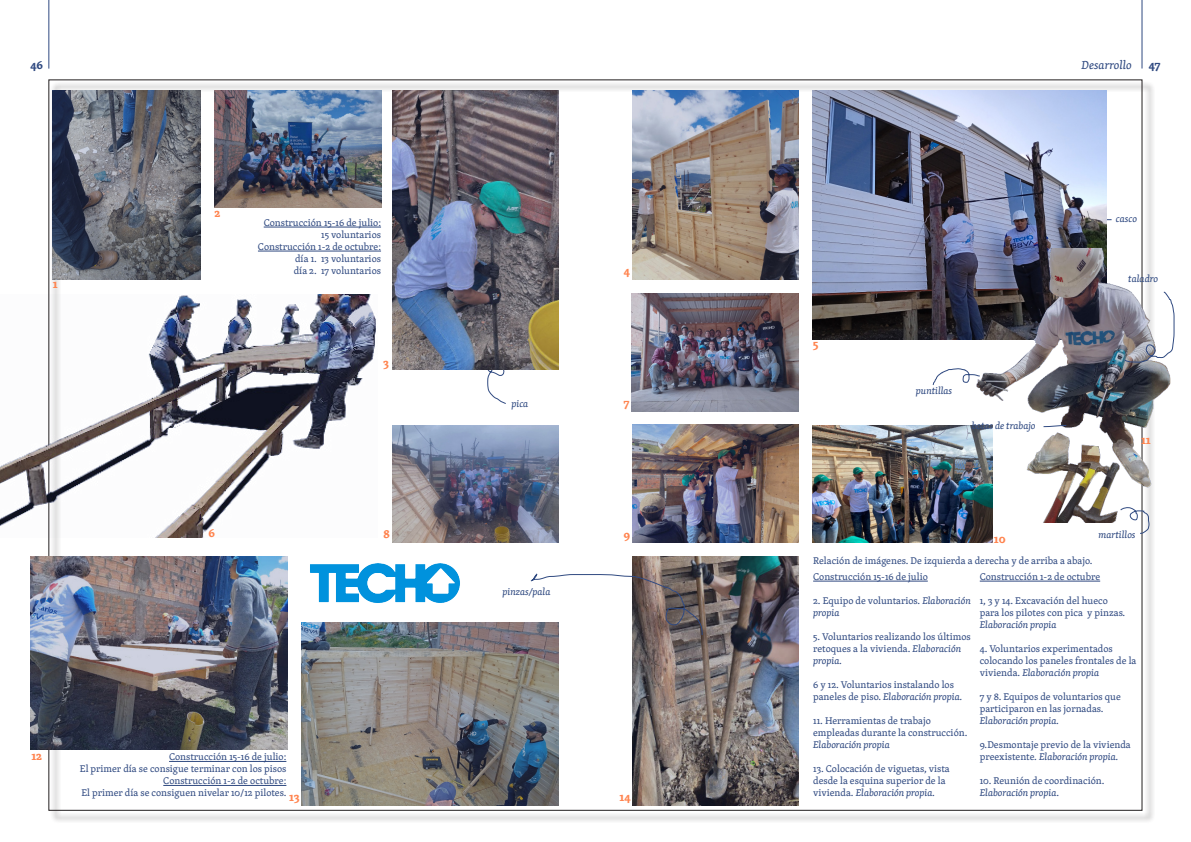
<style>
.page{position:relative;width:1191px;height:842px;background:#fff}
.page>*{position:absolute;margin:0;border:0;box-sizing:border-box;transform-origin:0 0}
.t1{font:700 12px "Skolar Cyrillic";color:#ff844f}
.t2{font:italic 12px "Skolar Cyrillic";color:#304a81}
.t3{font:700 12px "Skolar Cyrillic";color:#304a81}
.t4{font:10px/12px "Skolar Cyrillic";color:#304a81}
.t5{font:italic 10px "Skolar Cyrillic";color:#304a81}
.s1{font-style:italic}
</style>
<div class="page">
<hr style="left:48px;top:0;width:1px;height:69px;background:#304a81">
<hr style="left:1141px;top:0;width:1px;height:69px;background:#304a81">
<div style="left:50px;top:81px;width:1105px;height:742px;background:#231f20;opacity:.75"></div>
<svg style="left:1106px;top:219px;width:6px;height:29px"></svg>
<svg style="left:482px;top:370px;width:25px;height:35px"></svg>
<img style="left:302px;top:556px;width:166px;height:55px">
<img style="left:53px;top:91px;width:147px;height:188px">
<img style="left:214px;top:90px;width:167px;height:118px">
<img style="left:392px;top:90px;width:167px;height:280px">
<img style="left:632px;top:91px;width:167px;height:188px">
<img style="left:812px;top:90px;width:294px;height:249px">
<img style="left:0;top:295px;width:377px;height:242px">
<img style="left:632px;top:293px;width:166px;height:118px">
<img style="left:392px;top:425px;width:166px;height:117px">
<img style="left:632px;top:425px;width:166px;height:117px">
<img style="left:812px;top:425px;width:180px;height:117px">
<img style="left:971px;top:248px;width:200px;height:275px">
<svg style="left:931px;top:368px;width:49px;height:27px"></svg>
<svg style="left:1119px;top:507px;width:31px;height:28px"></svg>
<svg style="left:1042px;top:424px;width:25px;height:4px"></svg>
<svg style="left:1123px;top:291px;width:52px;height:72px"></svg>
<img style="left:30px;top:557px;width:257px;height:193px">
<img style="left:302px;top:622px;width:256px;height:183px">
<img style="left:632px;top:556px;width:167px;height:249px">
<svg style="left:529px;top:569px;width:174px;height:67px"></svg>
<hr style="left:813px;top:581px;width:114px;height:1px;background:#304a81">
<hr style="left:979px;top:581px;width:121px;height:1px;background:#304a81">
<hr style="left:264px;top:227px;width:117px;height:1px;background:#304a81">
<hr style="left:258px;top:251px;width:123px;height:1px;background:#304a81">
<hr style="left:169px;top:761px;width:117px;height:1px;background:#304a81">
<hr style="left:163px;top:785px;width:123px;height:1px;background:#304a81">
<p class="t3" style="left:30px;top:56px;width:14px">46</p>
<p class="t2" style="left:1081px;top:57px;width:52px">Desarrollo</p>
<p class="t3" style="left:1148px;top:56px;width:13px">47</p>
<p class="t1" style="left:53px;top:276px;width:6px">1</p>
<p class="t1" style="left:214px;top:204px;width:7px">2</p>
<p class="t4" style="left:264px;top:217px;width:119px">Construcción 15-16 de julio:</p>
<p class="t4" style="left:321px;top:229px;width:61px">15 voluntarios</p>
<p class="t4" style="left:294px;top:241px;width:89px;text-align:justify;text-indent:-36px">Construcción 1-2 de octubre: día 1. 13 voluntarios día 2. 17 voluntarios</p>
<p class="t1" style="left:383px;top:355px;width:7px">3</p>
<p class="t5" style="left:511px;top:397px;width:18px">pica</p>
<p class="t1" style="left:624px;top:263px;width:8px">4</p>
<p class="t1" style="left:624px;top:395px;width:7px">7</p>
<p class="t1" style="left:813px;top:336px;width:7px">5</p>
<p class="t5" style="left:916px;top:385px;width:38px">puntillas</p>
<p class="t5" style="left:971px;top:419px;width:65px">botas de trabajo</p>
<p class="t5" style="left:1116px;top:212px;width:23px">casco</p>
<p class="t5" style="left:1128px;top:272px;width:31px">taladro</p>
<p class="t1" style="left:1141px;top:432px;width:11px">11</p>
<p class="t1" style="left:209px;top:524px;width:8px">6</p>
<p class="t1" style="left:31px;top:748px;width:12px">12</p>
<p class="t4" style="left:169px;top:751px;width:119px">Construcción 15-16 de julio:</p>
<p class="t4" style="left:80px;top:763px;width:208px;text-align:right">El primer día se consigue terminar con los pisos<br>Construcción 1-2 de octubre:<br>El primer día se consiguen nivelar 10/12 pilotes.</p>
<p class="t1" style="left:289px;top:789px;width:12px">13</p>
<p class="t1" style="left:383px;top:526px;width:8px">8</p>
<p class="t1" style="left:624px;top:527px;width:8px">9</p>
<p class="t1" style="left:994px;top:530px;width:13px">10</p>
<p class="t5" style="left:1098px;top:528px;width:39px">martillos</p>
<p class="t5" style="left:502px;top:586px;width:49px">pinzas/pala</p>
<p class="t1" style="left:619px;top:789px;width:12px">14</p>
<p class="t4" style="left:813px;top:555px;width:281px">Relación de imágenes. De izquierda a derecha y de arriba a abajo.</p>
<p class="t4" style="left:813px;top:571px;width:116px">Construcción 15-16 de julio</p>
<p class="t4" style="left:813px;top:595px;width:159px">2. Equipo de voluntarios. <span class="s1">Elaboración propia</span></p>
<p class="t4" style="left:813px;top:631px;width:159px">5. Voluntarios realizando los últimos retoques a la vivienda. <span class="s1">Elaboración propia.</span></p>
<p class="t4" style="left:813px;top:679px;width:151px">6 y 12. Voluntarios instalando los paneles de piso. <span class="s1">Elaboración propia.</span></p>
<p class="t4" style="left:813px;top:715px;width:156px">11. Herramientas de trabajo empleadas durante la construcción.<br><span class="s1">Elaboración propia</span></p>
<p class="t4" style="left:813px;top:763px;width:138px">13. Colocación de viguetas, vista desde la esquina superior de la vivienda. <span class="s1">Elaboración propia.</span></p>
<p class="t4" style="left:979px;top:571px;width:122px">Construcción 1-2 de octubre</p>
<p class="t4" style="left:979px;top:595px;width:147px">1, 3 y 14. Excavación del hueco para los pilotes con pica y pinzas.<br><span class="s1">Elaboración propia</span></p>
<p class="t4" style="left:979px;top:643px;width:158px">4. Voluntarios experimentados colocando los paneles frontales de la vivienda. <span class="s1">Elaboración propia</span></p>
<p class="t4" style="left:979px;top:691px;width:143px">7 y 8. Equipos de voluntarios que participaron en las jornadas.<br><span class="s1">Elaboración propia.</span></p>
<p class="t4" style="left:979px;top:739px;width:153px">9.Desmontaje previo de la vivienda preexistente. <span class="s1">Elaboración propia.</span></p>
<p class="t4" style="left:979px;top:775px;width:126px">10. Reunión de coordinación.<br><span class="s1">Elaboración propia</span>.</p>
</div>
